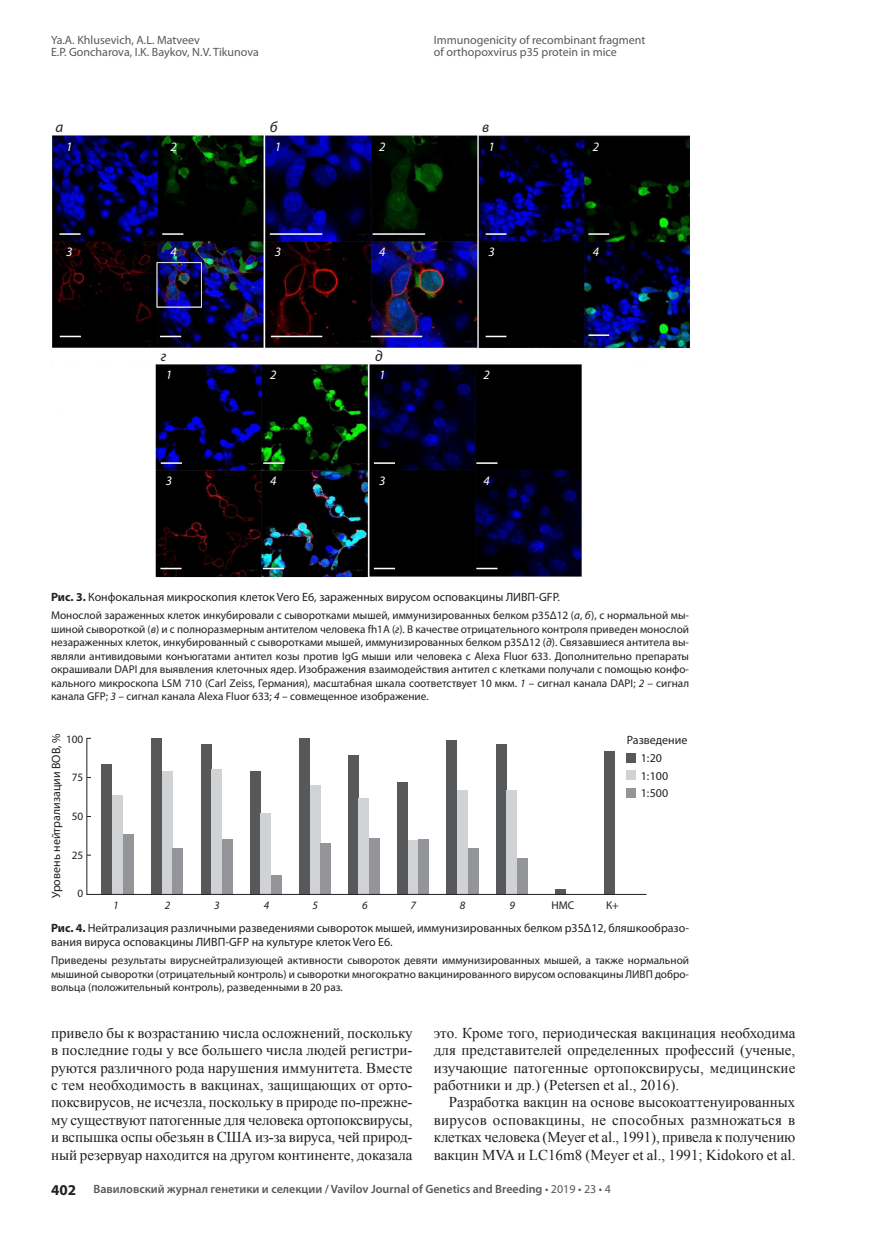
<style>
.page{position:relative;width:872px;height:1234px;background:#fff}
.page>*{position:absolute;margin:0;border:0;box-sizing:border-box;transform-origin:0 0}
._004_VJ_Основоной_1{font:15px/17.4px "Times New Roman";color:#231f20;text-align:justify}
._004_VJ___ОСНОВНОЙ{font:15px/17.4px "Times New Roman";color:#231f20;text-align:justify}
._004_VJ_Ключевые_сло{font:italic 15px "Myriad Pro";color:#231f20}
._004_VJ_Ключевые_сло-2{font:italic 12.9px "Myriad Pro";color:#fff}
._007_VJ_Подрисуночны{font:12px/14.4px "Myriad Pro";color:#231f20}
.t1{font:12px/12px "Myriad Pro";color:#57585a}
.t2{font:600 12px "Myriad Pro";color:#57585a}
._004_VJ_Ключевые_сло-3{font:12px "Myriad Pro";color:#231f20}
._007_VJ_Подрис_Приме{font:11.25px/13.5px "Myriad Pro";color:#231f20;text-align:justify}
._004_VJ_Ключевые_сло-4{font:11.25px "Myriad Pro";color:#231f20}
._004_VJ_Ключевые_сло-5{font:italic 11.25px "Myriad Pro";color:#231f20}
.s1{font-weight:700}
.s2{font-style:italic}
.s3{font-weight:700;font-size:15px;color:#231f20}
.s4{font-weight:400}
</style>
<div class="page">
<img style="left:52px;top:135px;width:637px;height:443px">
<hr style="left:59px;top:233px;width:22px;height:2px;background:#fff">
<hr style="left:162px;top:233px;width:21px;height:2px;background:#fff">
<hr style="left:270px;top:233px;width:52px;height:2px;background:#fff">
<hr style="left:372px;top:233px;width:53px;height:2px;background:#fff">
<hr style="left:485px;top:233px;width:21px;height:2px;background:#fff">
<hr style="left:485px;top:335px;width:21px;height:2px;background:#fff">
<hr style="left:371px;top:335px;width:51px;height:2px;background:#fff">
<hr style="left:271px;top:335px;width:51px;height:2px;background:#fff">
<hr style="left:160px;top:335px;width:21px;height:2px;background:#fff">
<hr style="left:263px;top:462px;width:21px;height:2px;background:#fff">
<hr style="left:374px;top:462px;width:21px;height:2px;background:#fff">
<hr style="left:374px;top:567px;width:21px;height:2px;background:#fff">
<hr style="left:160px;top:567px;width:21px;height:2px;background:#fff">
<hr style="left:476px;top:462px;width:21px;height:2px;background:#fff">
<hr style="left:476px;top:567px;width:21px;height:2px;background:#fff">
<hr style="left:263px;top:567px;width:21px;height:2px;background:#fff">
<hr style="left:60px;top:335px;width:21px;height:2px;background:#fff">
<hr style="left:161px;top:462px;width:21px;height:2px;background:#fff">
<hr style="left:588px;top:233px;width:21px;height:2px;background:#fff">
<hr style="left:588px;top:334px;width:21px;height:2px;background:#fff">
<svg style="left:86px;top:737px;width:561px;height:158px"></svg>
<p class="t1" style="left:51px;top:34px;width:209px">Ya.A. Khlusevich, A.L. Matveev<br>E.P. Goncharova, I.K. Baykov, N.V. Tikunova</p>
<p class="t1" style="left:434px;top:34px;width:213px">Immunogenicity of recombinant fragment of orthopoxvirus p35 protein in mice</p>
<p class="_004_VJ_Ключевые_сло" style="left:56px;top:117px;width:9px">а</p>
<p class="_004_VJ_Ключевые_сло" style="left:270px;top:117px;width:9px">б</p>
<p class="_004_VJ_Ключевые_сло" style="left:482px;top:117px;width:9px">в</p>
<p class="_004_VJ_Ключевые_сло-2" style="left:66px;top:138px;width:8px">1</p>
<p class="_004_VJ_Ключевые_сло-2" style="left:170px;top:138px;width:8px">2</p>
<p class="_004_VJ_Ключевые_сло-2" style="left:379px;top:138px;width:8px">2</p>
<p class="_004_VJ_Ключевые_сло-2" style="left:593px;top:138px;width:8px">2</p>
<p class="_004_VJ_Ключевые_сло-2" style="left:275px;top:138px;width:8px">1</p>
<p class="_004_VJ_Ключевые_сло-2" style="left:488px;top:138px;width:8px">1</p>
<p class="_004_VJ_Ключевые_сло-2" style="left:66px;top:244px;width:8px">3</p>
<p class="_004_VJ_Ключевые_сло-2" style="left:275px;top:244px;width:8px">3</p>
<p class="_004_VJ_Ключевые_сло-2" style="left:488px;top:244px;width:8px">3</p>
<p class="_004_VJ_Ключевые_сло-2" style="left:170px;top:244px;width:8px">4</p>
<p class="_004_VJ_Ключевые_сло-2" style="left:379px;top:244px;width:8px">4</p>
<p class="_004_VJ_Ключевые_сло-2" style="left:593px;top:244px;width:8px">4</p>
<p class="_004_VJ_Ключевые_сло" style="left:161px;top:346px;width:7px">г</p>
<p class="_004_VJ_Ключевые_сло" style="left:375px;top:346px;width:9px">д</p>
<p class="_004_VJ_Ключевые_сло-2" style="left:270px;top:367px;width:8px">2</p>
<p class="_004_VJ_Ключевые_сло-2" style="left:483px;top:367px;width:8px">2</p>
<p class="_004_VJ_Ключевые_сло-2" style="left:166px;top:367px;width:8px">1</p>
<p class="_004_VJ_Ключевые_сло-2" style="left:379px;top:367px;width:8px">1</p>
<p class="_004_VJ_Ключевые_сло-2" style="left:166px;top:472px;width:8px">3</p>
<p class="_004_VJ_Ключевые_сло-2" style="left:379px;top:472px;width:8px">3</p>
<p class="_004_VJ_Ключевые_сло-2" style="left:270px;top:472px;width:8px">4</p>
<p class="_004_VJ_Ключевые_сло-2" style="left:483px;top:472px;width:8px">4</p>
<p class="_007_VJ_Подрисуночны" style="left:51px;top:589px;width:510px"><span class="s1">Рис. 3.</span> Конфокальная микроскопия клеток Vero E6, зараженных вирусом осповакцины ЛИВП-GFP.</p>
<p class="_007_VJ_Подрис_Приме" style="left:51px;top:608px;width:639px">Монослой зараженных клеток инкубировали с сыворотками мышей, иммунизированных белком р35Δ12 (<span class="s2">а</span>, <span class="s2">б</span>), с нормальной мы&shy;шиной сывороткой (<span class="s2">в</span>) и с полноразмерным антителом человека fh1A (<span class="s2">г</span>). В качестве отрицательного контроля приведен монослой незараженных клеток, инкубированный с сыворотками мышей, иммунизированных белком р35Δ12 (<span class="s2">д</span>). Cвязавшиеся антитела вы&shy;являли антивидовыми конъюгатами антител козы против IgG мыши или человека с Alexa Fluor 633. Дополнительно препараты окрашивали DAPI для выявления клеточных ядер. Изображения взаимодействия антител с клетками получали с помощью конфо&shy;кального микроскопа LSM 710 (Carl Zeiss, Германия), масштабная шкала соответствует 10 мкм. <span class="s2">1</span> – сигнал канала DAPI; <span class="s2">2</span> – сигнал канала GFP; <span class="s2">3</span> – сигнал канала Alexa Fluor 633; <span class="s2">4</span> – совмещенное изображение.</p>
<p class="_004_VJ_Ключевые_сло-3" style="left:49px;top:898px;width:167px;rotate:-90deg">Уровень нейтрализации ВОВ, %</p>
<p class="_004_VJ_Ключевые_сло-4" style="left:66px;top:732px;width:19px">100</p>
<p class="_004_VJ_Ключевые_сло-4" style="left:72px;top:770px;width:13px">75</p>
<p class="_004_VJ_Ключевые_сло-4" style="left:72px;top:809px;width:13px">50</p>
<p class="_004_VJ_Ключевые_сло-4" style="left:72px;top:847px;width:13px">25</p>
<p class="_004_VJ_Ключевые_сло-4" style="left:78px;top:886px;width:7px">0</p>
<p class="_004_VJ_Ключевые_сло-3" style="left:627px;top:732px;width:62px">Разведение</p>
<p class="_004_VJ_Ключевые_сло-3" style="left:640px;top:750px;width:23px">1:20</p>
<p class="_004_VJ_Ключевые_сло-3" style="left:640px;top:768px;width:29px">1:100</p>
<p class="_004_VJ_Ключевые_сло-3" style="left:640px;top:785px;width:29px">1:500</p>
<p class="_004_VJ_Ключевые_сло-5" style="left:113px;top:897px;width:7px">1</p>
<p class="_004_VJ_Ключевые_сло-5" style="left:165px;top:897px;width:7px">2</p>
<p class="_004_VJ_Ключевые_сло-5" style="left:214px;top:897px;width:7px">3</p>
<p class="_004_VJ_Ключевые_сло-5" style="left:264px;top:897px;width:7px">4</p>
<p class="_004_VJ_Ключевые_сло-5" style="left:313px;top:897px;width:7px">5</p>
<p class="_004_VJ_Ключевые_сло-5" style="left:362px;top:897px;width:7px">6</p>
<p class="_004_VJ_Ключевые_сло-5" style="left:410px;top:897px;width:7px">7</p>
<p class="_004_VJ_Ключевые_сло-5" style="left:460px;top:897px;width:7px">8</p>
<p class="_004_VJ_Ключевые_сло-5" style="left:509px;top:897px;width:7px">9</p>
<p class="_004_VJ_Ключевые_сло-4" style="left:551px;top:897px;width:24px">НМС</p>
<p class="_004_VJ_Ключевые_сло-4" style="left:606px;top:897px;width:14px">К+</p>
<p class="_007_VJ_Подрисуночны" style="left:51px;top:920px;width:639px"><span class="s1">Рис. 4.</span> Нейтрализация различными разведениями сывороток мышей, иммунизированных белком р35Δ12, бляшкообразо&shy;вания вируса осповакцины ЛИВП-GFP на культуре клеток Vero E6.</p>
<p class="_007_VJ_Подрис_Приме" style="left:51px;top:953px;width:639px">Приведены результаты вируснейтрализующей активности сывороток девяти иммунизированных мышей, а также нормальной мышиной сыворотки (отрицательный контроль) и сыворотки многократно вакцинированного вирусом осповакцины ЛИВП добро&shy;вольца (положительный контроль), разведенными в 20 раз.</p>
<p class="_004_VJ_Основоной_1" style="left:51px;top:1023px;width:363px">привело бы к возрастанию числа осложнений, поскольку в последние годы у все большего числа людей регистри&shy;руются различного рода нарушения иммунитета. Вместе с тем необходимость в вакцинах, защищающих от орто&shy;поксвирусов, не исчезла, поскольку в природе по-прежне&shy;му существуют патогенные для человека ортопоксвирусы, и вспышка оспы обезьян в США из-за вируса, чей природ&shy;ный резервуар находится на другом континенте, доказала</p>
<p class="_004_VJ_Основоной_1" style="left:434px;top:1023px;width:363px">это. Кроме того, периодическая вакцинация необходима для представителей определенных профессий (ученые, изучающие патогенные ортопоксвирусы, медицинские работники и др.) (Petersen et al., 2016).</p>
<p class="_004_VJ___ОСНОВНОЙ" style="left:434px;top:1093px;width:363px;text-indent:15px">Разработка вакцин на основе высокоаттенуированных вирусов осповакцины, не способных размножаться в клетках человека (Meyer et al., 1991), привела к получению вакцин MVA и LC16m8 (Meyer et al., 1991; Kidokoro et al.</p>
<p class="t2" style="left:51px;top:1181px;width:561px"><span class="s3">402</span> Вавиловский журнал генетики и селекции / Vavilov Journal of Genetics and Breeding <span class="s4">• 2019 • 23 • 4</span></p>
</div>
